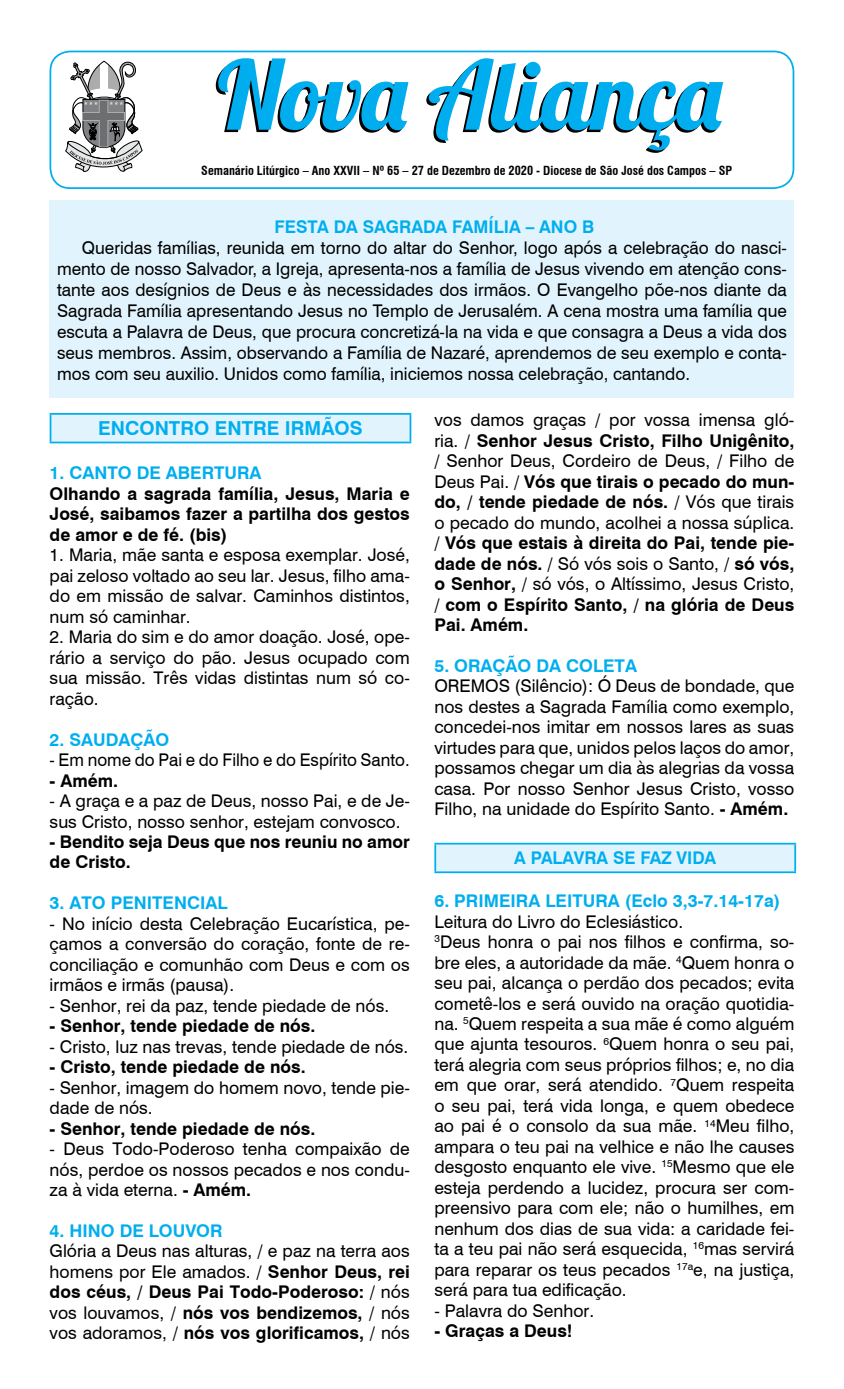
<style>
.page{position:relative;width:844px;height:1389px;background:#fff}
.page>*{position:absolute;margin:0;border:0;box-sizing:border-box;transform-origin:0 0}
.t1{font:95.2px "Lobster 1.4";color:#00aeef}
.t2{font:700 19.25px "Swiss 721 BT";color:#00aeef}
.t3{font:17.5px/20.5px "Swiss 721 BT";color:#000;text-align:justify}
.t4{font:700 17.5px/20.5px "Swiss 721 BT";color:#000;text-align:justify}
.t5{font:700 17.5px "Swiss 721 BT";color:#00aeef}
.t6{font:700 condensed 12.25px "Swiss 721 BT";color:#000}
.s1{font-weight:700}
</style>
<div class="page">
<div style="left:49px;top:51px;width:745px;height:138px;border:2px solid #00aeef;border-radius:20px"></div>
<svg style="left:65px;top:60px;width:77px;height:112px"></svg>
<div style="left:50px;top:201px;width:744px;height:197px;background:#e1f4fd"></div>
<div style="left:50px;top:414px;width:360px;height:28px;background:#e1f4fd"></div>
<hr style="left:50px;top:413px;width:361px;height:2px;background:#00aeef">
<svg style="left:50px;top:415px;width:1px;height:27px"></svg>
<hr style="left:409px;top:415px;width:2px;height:27px;background:#00aeef">
<hr style="left:50px;top:442px;width:361px;height:1px;background:#00aeef">
<div style="left:435px;top:844px;width:360px;height:28px;background:#e1f4fd"></div>
<hr style="left:434px;top:843px;width:361px;height:2px;background:#00aeef">
<hr style="left:434px;top:845px;width:2px;height:26px;background:#00aeef">
<svg style="left:794px;top:845px;width:1px;height:26px"></svg>
<hr style="left:434px;top:871px;width:361px;height:2px;background:#00aeef">
<h1 class="t1" style="left:218px;top:35px;width:505px">Nova Aliança</h1>
<p class="t6" style="left:201px;top:163px;width:532px">Semanário Litúrgico – Ano XXVII – Nº 65 – 27 de Dezembro de 2020 - Diocese de São José dos Campos – SP</p>
<p class="t5" style="left:274px;top:214px;width:321px">FESTA DA SAGRADA FAMÍLIA – ANO B</p>
<p class="t3" style="left:57px;top:236px;width:731px;line-height:21px;text-indent:25px">Queridas famílias, reunida em torno do altar do Senhor, logo após a celebração do nasci&shy;mento de nosso Salvador, a Igreja, apresenta-nos a família de Jesus vivendo em atenção cons&shy;tante aos desígnios de Deus e às necessidades dos irmãos. O Evangelho põe-nos diante da Sagrada Família apresentando Jesus no Templo de Jerusalém. A cena mostra uma família que escuta a Palavra de Deus, que procura concretizá-la na vida e que consagra a Deus a vida dos seus membros. Assim, observando a Família de Nazaré, aprendemos de seu exemplo e conta&shy;mos com seu auxilio. Unidos como família, iniciemos nossa celebração, cantando.</p>
<p class="t2" style="left:98px;top:415px;width:266px">ENCONTRO ENTRE IRMÃOS</p>
<p class="t5" style="left:50px;top:461px;width:213px">1. CANTO DE ABERTURA</p>
<p class="t4" style="left:50px;top:483px;width:361px">Olhando a sagrada família, Jesus, Maria e José, saibamos fazer a partilha dos gestos de amor e de fé. (bis)</p>
<p class="t3" style="left:50px;top:544px;width:361px">1. Maria, mãe santa e esposa exemplar. José, pai zeloso voltado ao seu lar. Jesus, filho ama&shy;do em missão de salvar. Caminhos distintos, num só caminhar.</p>
<p class="t3" style="left:50px;top:626px;width:361px">2. Maria do sim e do amor doação. José, ope&shy;rário a serviço do pão. Jesus ocupado com sua missão. Três vidas distintas num só co&shy;ração.</p>
<p class="t5" style="left:50px;top:727px;width:121px">2. SAUDAÇÃO</p>
<p class="t3" style="left:50px;top:749px;width:361px">- Em nome do Pai e do Filho e do Espírito Santo.</p>
<p class="t4" style="left:50px;top:770px;width:70px">- Amém.</p>
<p class="t3" style="left:50px;top:790px;width:361px">- A graça e a paz de Deus, nosso Pai, e de Je&shy;sus Cristo, nosso senhor, estejam convosco.</p>
<p class="t4" style="left:50px;top:831px;width:361px">- Bendito seja Deus que nos reuniu no amor de Cristo.</p>
<p class="t5" style="left:50px;top:891px;width:179px">3. ATO PENITENCIAL</p>
<p class="t3" style="left:50px;top:913px;width:361px">- No início desta Celebração Eucarística, pe&shy;çamos a conversão do coração, fonte de re&shy;conciliação e comunhão com Deus e com os irmãos e irmãs (pausa).</p>
<p class="t3" style="left:50px;top:995px;width:341px">- Senhor, rei da paz, tende piedade de nós.</p>
<p class="t4" style="left:50px;top:1015px;width:267px">- Senhor, tende piedade de nós.</p>
<p class="t3" style="left:50px;top:1036px;width:360px">- Cristo, luz nas trevas, tende piedade de nós.</p>
<p class="t4" style="left:50px;top:1056px;width:257px">- Cristo, tende piedade de nós.</p>
<p class="t3" style="left:50px;top:1077px;width:361px">- Senhor, imagem do homem novo, tende pie&shy;dade de nós.</p>
<p class="t4" style="left:50px;top:1118px;width:267px">- Senhor, tende piedade de nós.</p>
<p class="t3" style="left:50px;top:1138px;width:361px">- Deus Todo-Poderoso tenha compaixão de nós, perdoe os nossos pecados e nos condu&shy;za à vida eterna. <span class="s1">- Amém.</span></p>
<p class="t5" style="left:50px;top:1219px;width:174px">4. HINO DE LOUVOR</p>
<p class="t3" style="left:50px;top:1240px;width:361px">Glória a Deus nas alturas, / e paz na terra aos homens por Ele amados. / <span class="s1">Senhor Deus, rei dos céus, / Deus Pai Todo-Poderoso:</span> / nós vos louvamos, / <span class="s1">nós vos bendizemos,</span> / nós vos adoramos, / <span class="s1">nós vos glorificamos,</span> / nós</p>
<p class="t3" style="left:434px;top:409px;width:361px">vos damos graças / por vossa imensa gló&shy;ria. / <span class="s1">Senhor Jesus Cristo, Filho Unigênito, </span>/ Senhor Deus, Cordeiro de Deus, / Filho de Deus Pai. / <span class="s1">Vós que tirais o pecado do mun&shy;do, / tende piedade de nós.</span> / Vós que tirais o pecado do mundo, acolhei a nossa súplica. / <span class="s1">Vós que estais à direita do Pai, tende pie&shy;dade de nós.</span> / Só vós sois o Santo, / <span class="s1">só vós, o Senhor,</span> / só vós, o Altíssimo, Jesus Cristo, / <span class="s1">com o Espírito Santo, / na glória de Deus Pai. Amém.</span></p>
<p class="t5" style="left:434px;top:654px;width:204px">5. ORAÇÃO DA COLETA</p>
<p class="t3" style="left:434px;top:675px;width:361px">OREMOS (Silêncio): Ó Deus de bondade, que nos destes a Sagrada Família como exemplo, concedei-nos imitar em nossos lares as suas virtudes para que, unidos pelos laços do amor, possamos chegar um dia às alegrias da vossa casa. Por nosso Senhor Jesus Cristo, vosso Filho, na unidade do Espírito Santo. <span class="s1">- Amém.</span></p>
<p class="t5" style="left:514px;top:846px;width:203px">A PALAVRA SE FAZ VIDA</p>
<p class="t5" style="left:434px;top:889px;width:347px">6. PRIMEIRA LEITURA (Eclo 3,3-7.14-17a)</p>
<p class="t3" style="left:434px;top:910px;width:361px;text-align:left">Leitura do Livro do Eclesiástico.<br><sup>3</sup>Deus honra o pai nos filhos e confirma, so&shy;bre eles, a autoridade da mãe. <sup>4</sup>Quem honra o seu pai, alcança o perdão dos pecados; evita cometê-los e será ouvido na oração quotidia&shy;na. <sup>5</sup>Quem respeita a sua mãe é como alguém que ajunta tesouros. <sup>6</sup>Quem honra o seu pai, terá alegria com seus próprios filhos; e, no dia em que orar, será atendido. <sup>7</sup>Quem respeita o seu pai, terá vida longa, e quem obedece ao pai é o consolo da sua mãe. <sup>14</sup>Meu filho, ampara o teu pai na velhice e não lhe causes desgosto enquanto ele vive. <sup>15</sup>Mesmo que ele esteja perdendo a lucidez, procura ser com&shy;preensivo para com ele; não o humilhes, em nenhum dos dias de sua vida: a caridade fei&shy;ta a teu pai não será esquecida, <sup>16</sup>mas servirá para reparar os teus pecados <sup>17a</sup>e, na justiça, será para tua edificação.</p>
<p class="t3" style="left:434px;top:1299px;width:161px">- Palavra do Senhor.</p>
<p class="t4" style="left:434px;top:1320px;width:140px">- Graças a Deus!</p>
</div>
